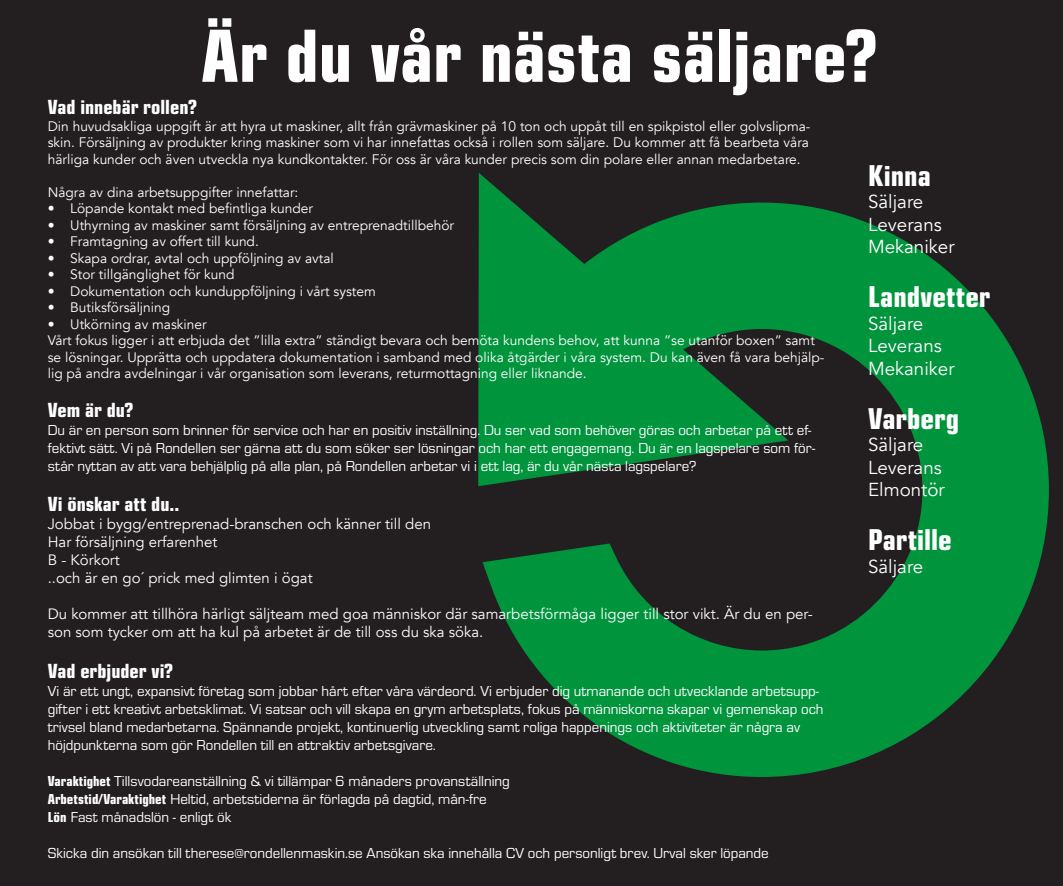
<style>
.page{position:relative;width:1063px;height:886px;background:#231f20}
.page>*{position:absolute;margin:0;border:0;box-sizing:border-box;transform-origin:0 0}
.t1{font:78.12px "Eurostile Con Hea";color:#fff}
.t2{font:31.25px "Eurostile Con Hea";color:#fff}
.t3{font:21.25px "Eurostile Con Hea";color:#fff}
.t4{font:18.75px "Avenir";color:#fff}
.t5{font:15px/18px "Eurostile";color:#fff}
.t6{font:15px/18px "Avenir";color:#fff}
.t7{font:13.75px/16.5px "Avenir";color:#fff;text-align:justify}
.s1{font-family:"Eurostile Con Hea"}
</style>
<div class="page">
<svg style="left:478px;top:173px;width:571px;height:604px;fill:#00943d"></svg>
<p class="t1" style="left:201px;top:0;width:677px">Är du vår nästa säljare?</p>
<p class="t3" style="left:48px;top:92px;width:151px">Vad innebär rollen?</p>
<p class="t7" style="left:48px;top:118px;width:764px">Din huvudsakliga uppgift är att hyra ut maskiner, allt från grävmaskiner på 10 ton och uppåt till en spikpistol eller golvslipma&shy;skin. Försäljning av produkter kring maskiner som vi har innefattas också i rollen som säljare. Du kommer att få bearbeta våra härliga kunder och även utveckla nya kundkontakter. För oss är våra kunder precis som din polare eller annan medarbetare.</p>
<p class="t7" style="left:48px;top:184px;width:252px">Några av dina arbetsuppgifter innefattar:</p>
<p class="t7" style="left:48px;top:201px;width:267px">• Löpande kontakt med befintliga kunder</p>
<p class="t7" style="left:48px;top:217px;width:408px">• Uthyrning av maskiner samt försäljning av entreprenadtillbehör</p>
<p class="t7" style="left:48px;top:234px;width:213px">• Framtagning av offert till kund.</p>
<p class="t7" style="left:48px;top:250px;width:288px">• Skapa ordrar, avtal och uppföljning av avtal</p>
<p class="t7" style="left:48px;top:267px;width:188px">• Stor tillgänglighet för kund</p>
<p class="t7" style="left:48px;top:283px;width:330px">• Dokumentation och kunduppföljning i vårt system</p>
<p class="t7" style="left:48px;top:300px;width:124px">• Butiksförsäljning</p>
<p class="t7" style="left:48px;top:316px;width:160px">• Utkörning av maskiner</p>
<p class="t7" style="left:48px;top:333px;width:778px;text-align:left">Vårt fokus ligger i att erbjuda det ”lilla extra” ständigt bevara och bemöta kundens behov, att kunna ”se utanför boxen” samt se lösningar. Upprätta och uppdatera dokumentation i samband med olika åtgärder i våra system. Du kan även få vara behjälp&shy;lig på andra avdelningar i vår organisation som leverans, returmottagning eller liknande.</p>
<p class="t3" style="left:48px;top:394px;width:87px">Vem är du?</p>
<p class="t5" style="left:48px;top:420px;width:769px">Du är en person som brinner för service och har en positiv inställning. Du ser vad som behöver göras och arbetar på ett ef&shy;fektivt sätt. Vi på Rondellen ser gärna att du som söker ser lösningar och har ett engagemang. Du är en lagspelare som för&shy;står nyttan av att vara behjälplig på alla plan, på Rondellen arbetar vi i ett lag, är du vår nästa lagspelare?</p>
<p class="t3" style="left:48px;top:489px;width:133px">Vi önskar att du..</p>
<p class="t6" style="left:48px;top:515px;width:385px">Jobbat i bygg/entreprenad-branschen och känner till den</p>
<p class="t6" style="left:48px;top:533px;width:171px">Har försäljning erfarenhet</p>
<p class="t6" style="left:48px;top:551px;width:74px">B - Körkort</p>
<p class="t6" style="left:48px;top:569px;width:266px">..och är en go´ prick med glimten i ögat</p>
<p class="t6" style="left:48px;top:605px;width:767px">Du kommer att tillhöra härligt säljteam med goa människor där samarbetsförmåga ligger till stor vikt. Är du en per&shy;son som tycker om att ha kul på arbetet är de till oss du ska söka.</p>
<p class="t3" style="left:48px;top:655px;width:127px">Vad erbjuder vi?</p>
<p class="t5" style="left:48px;top:681px;width:777px">Vi är ett ungt, expansivt företag som jobbar hårt efter våra värdeord. Vi erbjuder dig utmanande och utvecklande arbetsupp&shy;gifter i ett kreativt arbetsklimat. Vi satsar och vill skapa en grym arbetsplats, fokus på människorna skapar vi gemenskap och trivsel bland medarbetarna. Spännande projekt, kontinuerlig utveckling samt roliga happenings och aktiviteter är några av höjdpunkterna som gör Rondellen till en attraktiv arbetsgivare.</p>
<p class="t5" style="left:48px;top:771px;width:464px"><span class="s1">Varaktighet</span> Tillsvodareanställning &amp; vi tillämpar 6 månaders provanställning</p>
<p class="t5" style="left:48px;top:789px;width:440px"><span class="s1">Arbetstid/Varaktighet</span> Heltid, arbetstiderna är förlagda på dagtid, mån-fre</p>
<p class="t5" style="left:48px;top:807px;width:185px"><span class="s1">Lön</span> Fast månadslön - enligt ök</p>
<p class="t5" style="left:48px;top:843px;width:723px">Skicka din ansökan till therese@rondellenmaskin.se Ansökan ska innehålla CV och personligt brev. Urval sker löpande</p>
<p class="t2" style="left:868px;top:153px;width:64px">Kinna</p>
<p class="t4" style="left:868px;top:191px;width:57px">Säljare</p>
<p class="t4" style="left:868px;top:213px;width:75px">Leverans</p>
<p class="t4" style="left:868px;top:236px;width:88px">Mekaniker</p>
<p class="t2" style="left:868px;top:274px;width:124px">Landvetter</p>
<p class="t4" style="left:868px;top:312px;width:57px">Säljare</p>
<p class="t4" style="left:868px;top:335px;width:75px">Leverans</p>
<p class="t4" style="left:868px;top:357px;width:88px">Mekaniker</p>
<p class="t2" style="left:868px;top:396px;width:92px">Varberg</p>
<p class="t4" style="left:868px;top:434px;width:57px">Säljare</p>
<p class="t4" style="left:868px;top:456px;width:75px">Leverans</p>
<p class="t4" style="left:868px;top:479px;width:78px">Elmontör</p>
<p class="t2" style="left:868px;top:517px;width:85px">Partille</p>
<p class="t4" style="left:868px;top:555px;width:57px">Säljare</p>
</div>
